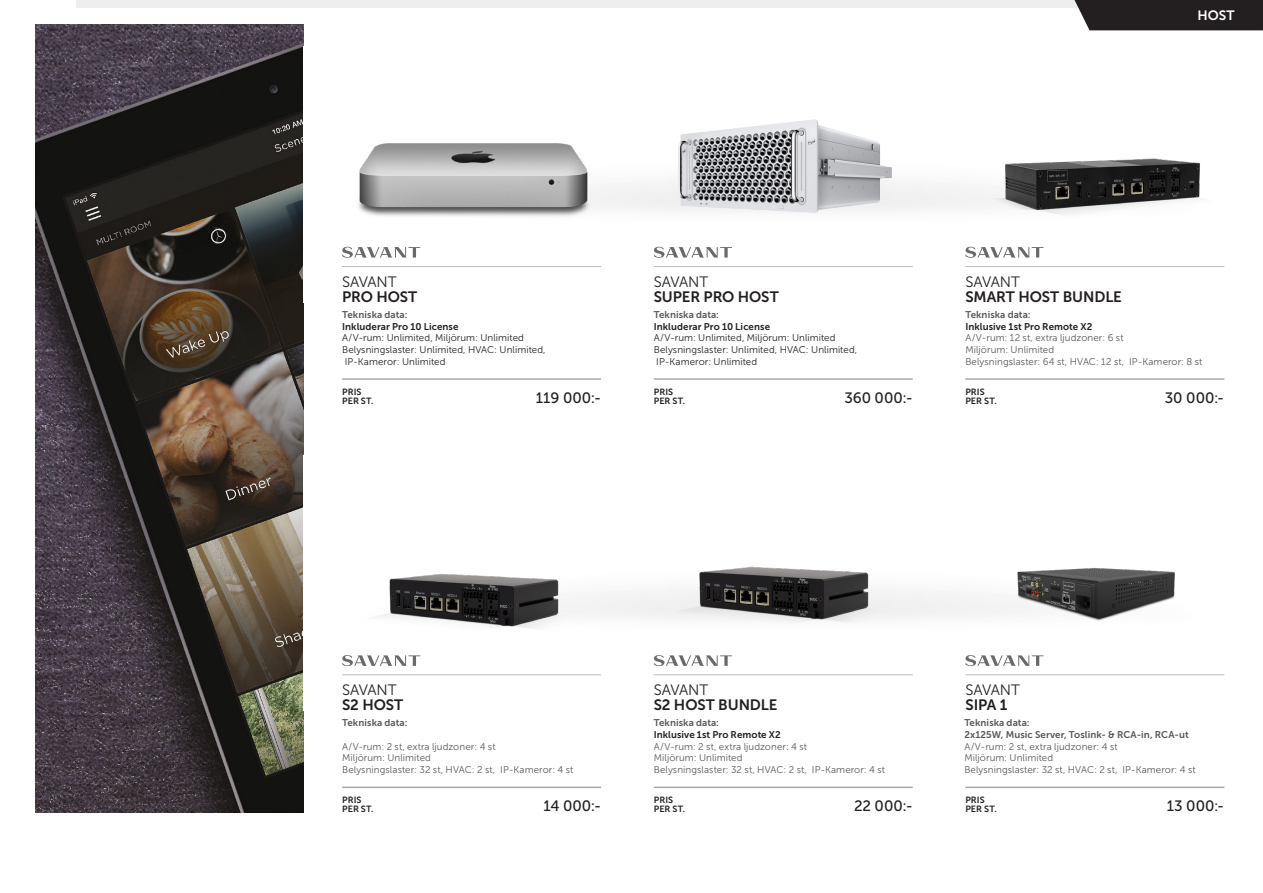
<style>
.page{position:relative;width:1263px;height:893px;background:#fff}
.page>*{position:absolute;margin:0;border:0;box-sizing:border-box;transform-origin:0 0}
.t1{font:15px "Museo Sans 700";letter-spacing:-.01em;color:#231f20}
.t2{font:15px "Museo Sans 500";color:#231f20}
.t3{font:15px "Museo Sans 300";letter-spacing:-.005em;color:#231f20}
.t4{font:13.5px "Museo Sans 700";color:#fff}
.t5{font:9.75px "Museo Sans 300";letter-spacing:.01em;color:#57585a}
.t6{font:9.75px/11.7px "Museo Sans 300";letter-spacing:.01em;color:#231f20}
.t7{font:9.75px "Museo Sans 700";letter-spacing:.01em;color:#57585a}
.t8{font:9.75px/11.7px "Museo Sans 700";letter-spacing:.01em;color:#231f20}
.t9{font:9px "Museo Sans 700";letter-spacing:.01em;color:#231f20}
.s1{font-family:"Museo Sans 700";color:#57585a}
.s2{font-family:"Museo Sans 700"}
.s3{color:#57585a}
</style>
<div class="page">
<img style="left:36px;top:25px;width:268px;height:787px">
<img style="left:357px;top:143px;width:248px;height:75px">
<img style="left:678px;top:119px;width:214px;height:97px">
<img style="left:965px;top:158px;width:245px;height:60px">
<hr style="left:342px;top:378px;width:259px;height:2px;background:#a8a9ad">
<hr style="left:342px;top:266px;width:259px;height:1px;background:#bcbdc0">
<svg style="left:342px;top:247px;width:78px;height:11px"></svg>
<hr style="left:654px;top:378px;width:259px;height:2px;background:#a8a9ad">
<hr style="left:654px;top:266px;width:259px;height:1px;background:#bcbdc0">
<svg style="left:654px;top:247px;width:78px;height:11px"></svg>
<img style="left:368px;top:573px;width:237px;height:58px">
<img style="left:654px;top:566px;width:260px;height:60px">
<img style="left:1005px;top:567px;width:170px;height:57px">
<hr style="left:342px;top:787px;width:259px;height:1px;background:#a8a9ad">
<hr style="left:342px;top:675px;width:259px;height:1px;background:#bcbdc0">
<svg style="left:342px;top:655px;width:78px;height:11px"></svg>
<hr style="left:654px;top:787px;width:259px;height:1px;background:#a8a9ad">
<hr style="left:654px;top:675px;width:259px;height:1px;background:#bcbdc0">
<svg style="left:654px;top:655px;width:78px;height:11px"></svg>
<hr style="left:965px;top:787px;width:259px;height:1px;background:#a8a9ad">
<hr style="left:965px;top:675px;width:259px;height:1px;background:#bcbdc0">
<svg style="left:965px;top:655px;width:78px;height:11px"></svg>
<hr style="left:965px;top:378px;width:259px;height:2px;background:#a8a9ad">
<hr style="left:965px;top:266px;width:259px;height:1px;background:#bcbdc0">
<svg style="left:965px;top:247px;width:78px;height:11px"></svg>
<div style="left:77px;top:0;width:1186px;height:7px;background:#eeeeef"></div>
<div style="left:1074px;top:0;width:189px;height:30px;background:#231f20"></div>
<div style="left:1111px;top:10px;width:123px;height:12px;background:#231f20"></div>
<p class="t4" style="left:1197px;top:8px;width:39px">HOST</p>
<p class="t3" style="left:342px;top:273px;width:56px">SAVANT</p>
<p class="t1" style="left:342px;top:288px;width:77px">PRO HOST</p>
<p class="t6" style="left:342px;top:309px;width:183px"><span class="s1">Tekniska data:<br></span><span class="s2">Inkluderar Pro 10 License<br></span>A/V-rum: Unlimited, Miljörum: Unlimited</p>
<p class="t6" style="left:342px;top:344px;width:205px">Belysningslaster: Unlimited, HVAC: Unlimited,<br>IP-Kameror: Unlimited</p>
<p class="t3" style="left:654px;top:273px;width:56px">SAVANT</p>
<p class="t1" style="left:654px;top:288px;width:126px">SUPER PRO HOST</p>
<p class="t7" style="left:654px;top:309px;width:67px">Tekniska data:</p>
<p class="t6" style="left:654px;top:320px;width:183px"><span class="s2">Inkluderar Pro 10 License<br></span>A/V-rum: Unlimited, Miljörum: Unlimited</p>
<p class="t6" style="left:654px;top:344px;width:205px">Belysningslaster: Unlimited, HVAC: Unlimited,<br>IP-Kameror: Unlimited</p>
<p class="t3" style="left:965px;top:273px;width:56px">SAVANT</p>
<p class="t1" style="left:965px;top:288px;width:158px">SMART HOST BUNDLE</p>
<p class="t8" style="left:965px;top:309px;width:129px"><span class="s3">Tekniska data:<br></span>Inklusive 1st Pro Remote X2</p>
<p class="t5" style="left:965px;top:333px;width:160px">A/V-rum: 12 st, extra ljudzoner: 6 st</p>
<p class="t5" style="left:965px;top:344px;width:90px">Miljörum: Unlimited</p>
<p class="t5" style="left:965px;top:356px;width:239px">Belysningslaster: 64 st, HVAC: 12 st, IP-Kameror: 8 st</p>
<p class="t9" style="left:342px;top:387px;width:21px">PRIS</p>
<p class="t9" style="left:342px;top:396px;width:33px">PER ST.</p>
<p class="t2" style="left:536px;top:389px;width:67px">119 000:-</p>
<p class="t9" style="left:654px;top:387px;width:21px">PRIS</p>
<p class="t9" style="left:654px;top:396px;width:33px">PER ST.</p>
<p class="t2" style="left:844px;top:389px;width:70px">360 000:-</p>
<p class="t9" style="left:965px;top:387px;width:21px">PRIS</p>
<p class="t9" style="left:965px;top:396px;width:33px">PER ST.</p>
<p class="t2" style="left:1165px;top:389px;width:61px">30 000:-</p>
<p class="t3" style="left:342px;top:682px;width:56px">SAVANT</p>
<p class="t1" style="left:342px;top:696px;width:63px">S2 HOST</p>
<p class="t7" style="left:342px;top:717px;width:67px">Tekniska data:</p>
<p class="t5" style="left:342px;top:741px;width:155px">A/V-rum: 2 st, extra ljudzoner: 4 st</p>
<p class="t5" style="left:342px;top:753px;width:90px">Miljörum: Unlimited</p>
<p class="t5" style="left:342px;top:764px;width:233px">Belysningslaster: 32 st, HVAC: 2 st, IP-Kameror: 4 st</p>
<p class="t3" style="left:654px;top:682px;width:56px">SAVANT</p>
<p class="t1" style="left:654px;top:696px;width:125px">S2 HOST BUNDLE</p>
<p class="t7" style="left:654px;top:717px;width:67px">Tekniska data:</p>
<p class="t8" style="left:654px;top:729px;width:129px">Inklusive 1st Pro Remote X2</p>
<p class="t5" style="left:654px;top:741px;width:155px">A/V-rum: 2 st, extra ljudzoner: 4 st</p>
<p class="t5" style="left:654px;top:753px;width:90px">Miljörum: Unlimited</p>
<p class="t5" style="left:654px;top:764px;width:233px">Belysningslaster: 32 st, HVAC: 2 st, IP-Kameror: 4 st</p>
<p class="t3" style="left:965px;top:682px;width:56px">SAVANT</p>
<p class="t1" style="left:965px;top:696px;width:43px">SIPA 1</p>
<p class="t7" style="left:964px;top:717px;width:67px">Tekniska data:</p>
<p class="t7" style="left:964px;top:729px;width:226px">2x125W, Music Server, Toslink- &amp; RCA-in, RCA-ut</p>
<p class="t5" style="left:964px;top:741px;width:155px">A/V-rum: 2 st, extra ljudzoner: 4 st</p>
<p class="t5" style="left:964px;top:753px;width:90px">Miljörum: Unlimited</p>
<p class="t5" style="left:964px;top:764px;width:233px">Belysningslaster: 32 st, HVAC: 2 st, IP-Kameror: 4 st</p>
<p class="t9" style="left:342px;top:795px;width:21px">PRIS</p>
<p class="t9" style="left:342px;top:804px;width:33px">PER ST.</p>
<p class="t2" style="left:543px;top:798px;width:59px">14 000:-</p>
<p class="t9" style="left:654px;top:795px;width:21px">PRIS</p>
<p class="t9" style="left:654px;top:804px;width:33px">PER ST.</p>
<p class="t2" style="left:854px;top:798px;width:60px">22 000:-</p>
<p class="t9" style="left:965px;top:795px;width:21px">PRIS</p>
<p class="t9" style="left:965px;top:804px;width:33px">PER ST.</p>
<p class="t2" style="left:1167px;top:798px;width:59px">13 000:-</p>
</div>
